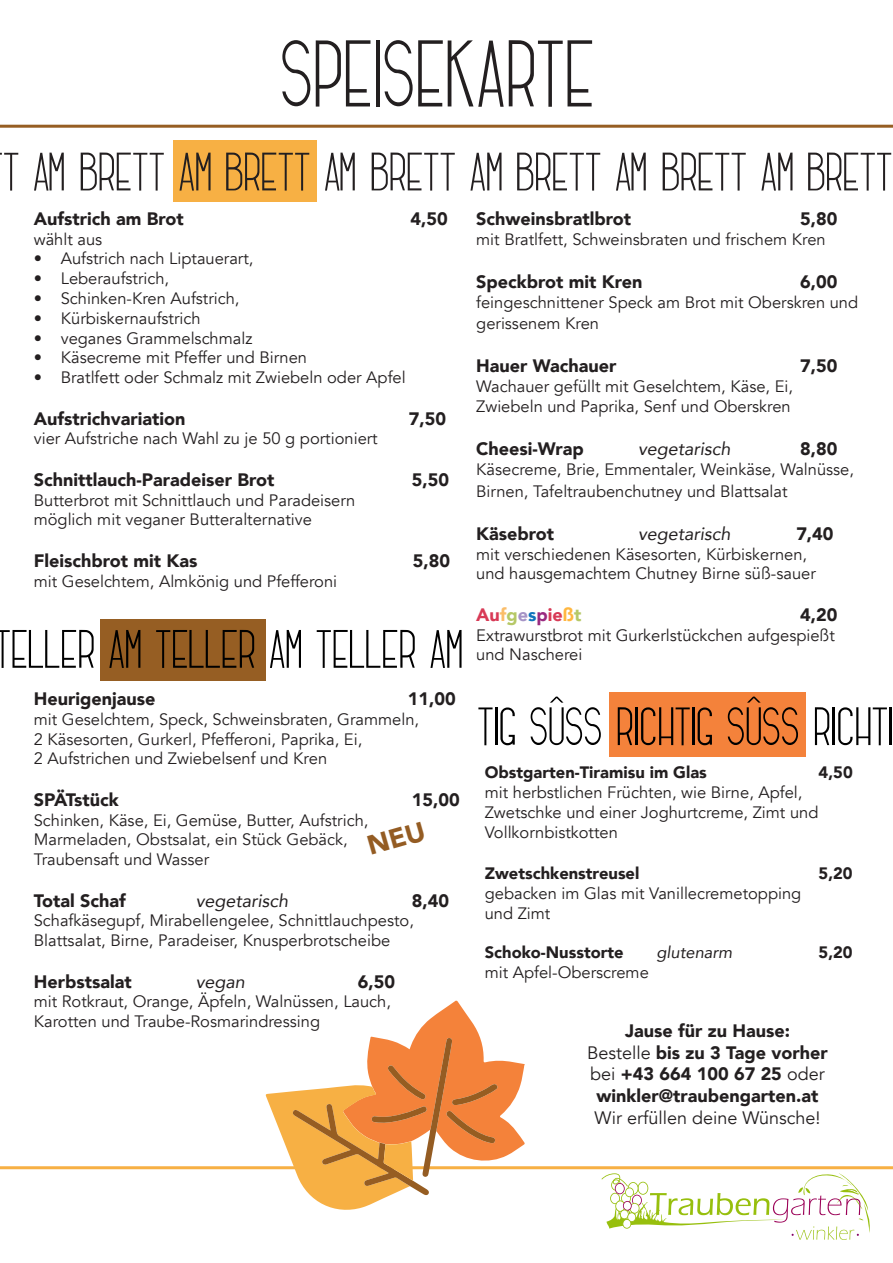
<style>
.page{position:relative;width:893px;height:1263px;background:#fff}
.page>*{position:absolute;margin:0;border:0;box-sizing:border-box;transform-origin:0 0}
.t1{font:94.5px "Freeds";color:#231f20}
.t2{font:54px "Freeds";color:#000}
.t3{font:54px "Freeds";color:#231f20}
.t4{font:900 18px "Avenir";color:#231f20}
.t5{font:italic 18px "Avenir";color:#231f20}
.t6{font:18px "Avenir";color:#231f20}
.t7{font:900 18px "Avenir";color:#d83a56}
.t8{font:16.5px/19.8px "Avenir";color:#231f20}
.t9{font:900 16.5px "Avenir";color:#231f20}
.t10{font:italic 16.5px "Avenir";color:#231f20}
.s1{color:#fabd69}
.s2{color:#b6c867}
.s3{color:#a694c6}
.s4{color:#1074bc}
.s5{color:#992a80}
.s6{color:#ffb740}
.s7{color:#fff}
.s8{font-weight:400}
</style>
<div class="page">
<div style="left:173px;top:140px;width:143px;height:62px;background:#f7b044"></div>
<div style="left:609px;top:692px;width:197px;height:65px;background:#f4823b"></div>
<div style="left:100px;top:619px;width:166px;height:61px;background:#965e23"></div>
<svg style="left:601px;top:1173px;width:269px;height:67px"></svg>
<hr style="left:0;top:125px;width:893px;height:3px;background:#965e23">
<hr style="left:0;top:1166px;width:893px;height:3px;background:#f7b044">
<svg style="left:265px;top:1000px;width:260px;height:210px"></svg>
<p class="t1" style="left:280px;top:21px;width:316px">SPEISEKARTE</p>
<p class="t3" style="left:3px;top:142px;width:891px">T AM BRETT AM BRETT AM BRETT AM BRETT AM BRETT AM BRETT</p>
<p class="t4" style="left:34px;top:203px;width:151px">Aufstrich am Brot</p>
<p class="t4" style="left:410px;top:203px;width:39px">4,50</p>
<p class="t8" style="left:34px;top:229px;width:70px">wählt aus</p>
<p class="t8" style="left:34px;top:249px;width:221px">• Aufstrich nach Liptauerart,</p>
<p class="t8" style="left:34px;top:269px;width:137px">• Leberaufstrich,</p>
<p class="t8" style="left:34px;top:289px;width:207px">• Schinken-Kren Aufstrich,</p>
<p class="t8" style="left:34px;top:309px;width:168px">• Kürbiskernaufstrich</p>
<p class="t8" style="left:34px;top:328px;width:220px">• veganes Grammelschmalz</p>
<p class="t8" style="left:34px;top:348px;width:275px">• Käsecreme mit Pfeffer und Birnen</p>
<p class="t8" style="left:34px;top:368px;width:373px">• Bratlfett oder Schmalz mit Zwiebeln oder Apfel</p>
<p class="t4" style="left:34px;top:403px;width:153px">Aufstrichvariation</p>
<p class="t4" style="left:409px;top:403px;width:39px">7,50</p>
<p class="t8" style="left:34px;top:429px;width:346px">vier Aufstriche nach Wahl zu je 50 g portioniert</p>
<p class="t4" style="left:34px;top:464px;width:242px">Schnittlauch-Paradeiser Brot</p>
<p class="t4" style="left:412px;top:464px;width:39px">5,50</p>
<p class="t8" style="left:34px;top:490px;width:323px">Butterbrot mit Schnittlauch und Paradeisern</p>
<p class="t8" style="left:34px;top:510px;width:280px">möglich mit veganer Butteralternative</p>
<p class="t4" style="left:34px;top:545px;width:165px">Fleischbrot mit Kas</p>
<p class="t4" style="left:413px;top:545px;width:39px">5,80</p>
<p class="t8" style="left:34px;top:571px;width:305px">mit Geselchtem, Almkönig und Pfefferoni</p>
<p class="t4" style="left:476px;top:203px;width:156px">Schweinsbratlbrot</p>
<p class="t4" style="left:800px;top:203px;width:39px">5,80</p>
<p class="t8" style="left:476px;top:229px;width:351px">mit Bratlfett, Schweinsbraten und frischem Kren</p>
<p class="t4" style="left:476px;top:266px;width:168px">Speckbrot mit Kren</p>
<p class="t4" style="left:800px;top:266px;width:39px">6,00</p>
<p class="t8" style="left:476px;top:292px;width:383px">feingeschnittener Speck am Brot mit Oberskren und</p>
<p class="t8" style="left:476px;top:314px;width:124px">gerissenem Kren</p>
<p class="t4" style="left:476px;top:351px;width:142px">Hauer Wachauer</p>
<p class="t4" style="left:800px;top:351px;width:39px">7,50</p>
<p class="t8" style="left:476px;top:377px;width:318px">Wachauer gefüllt mit Geselchtem, Käse, Ei,</p>
<p class="t8" style="left:476px;top:397px;width:316px">Zwiebeln und Paprika, Senf und Oberskren</p>
<p class="t4" style="left:476px;top:434px;width:109px">Cheesi-Wrap</p>
<p class="t5" style="left:638px;top:438px;width:94px">vegetarisch</p>
<p class="t4" style="left:800px;top:434px;width:39px">8,80</p>
<p class="t8" style="left:476px;top:460px;width:379px">Käsecreme, Brie, Emmentaler, Weinkäse, Walnüsse,</p>
<p class="t8" style="left:476px;top:481px;width:313px">Birnen, Tafeltraubenchutney und Blattsalat</p>
<p class="t4" style="left:476px;top:518px;width:79px">Käsebrot</p>
<p class="t5" style="left:638px;top:523px;width:94px">vegetarisch</p>
<p class="t4" style="left:796px;top:518px;width:39px">7,40</p>
<p class="t8" style="left:476px;top:544px;width:332px">mit verschiedenen Käsesorten, Kürbiskernen,</p>
<p class="t8" style="left:476px;top:564px;width:341px">und hausgemachtem Chutney Birne süß-sauer</p>
<p class="t7" style="left:476px;top:599px;width:107px">Au<span class="s1">f</span><span class="s2">g</span><span class="s3">e</span><span class="s4">s</span><span class="s5">p</span>ie<span class="s6">ß</span><span class="s2">t</span></p>
<p class="t4" style="left:800px;top:599px;width:39px">4,20</p>
<p class="t8" style="left:476px;top:625px;width:360px">Extrawurstbrot mit Gurkerlstückchen aufgespießt</p>
<p class="t8" style="left:476px;top:645px;width:108px">und Nascherei</p>
<p class="t2" style="left:-5px;top:619px;width:470px">TELLER AM TELLER AM TELLER AM</p>
<p class="t4" style="left:34px;top:683px;width:123px">Heurigenjause</p>
<p class="t4" style="left:408px;top:683px;width:49px">11,00</p>
<p class="t8" style="left:34px;top:709px;width:387px">mit Geselchtem, Speck, Schweinsbraten, Grammeln,</p>
<p class="t8" style="left:34px;top:729px;width:330px">2 Käsesorten, Gurkerl, Pfefferoni, Paprika, Ei,</p>
<p class="t8" style="left:34px;top:749px;width:295px">2 Aufstrichen und Zwiebelsenf und Kren</p>
<p class="t4" style="left:34px;top:784px;width:87px">SPÄTstück</p>
<p class="t4" style="left:412px;top:784px;width:49px">15,00</p>
<p class="t8" style="left:34px;top:810px;width:336px">Schinken, Käse, Ei, Gemüse, Butter, Aufstrich,</p>
<p class="t8" style="left:34px;top:830px;width:315px">Marmeladen, Obstsalat, ein Stück Gebäck,</p>
<p class="t8" style="left:34px;top:850px;width:177px">Traubensaft und Wasser</p>
<p class="t4" style="left:34px;top:885px;width:93px">Total Schaf</p>
<p class="t5" style="left:196px;top:889px;width:94px">vegetarisch</p>
<p class="t4" style="left:412px;top:885px;width:39px">8,40</p>
<p class="t8" style="left:34px;top:911px;width:382px">Schafkäsegupf, Mirabellengelee, Schnittlauchpesto,</p>
<p class="t8" style="left:34px;top:931px;width:358px">Blattsalat, Birne, Paradeiser, Knusperbrotscheibe</p>
<p class="t4" style="left:34px;top:966px;width:99px">Herbstsalat</p>
<p class="t5" style="left:196px;top:970px;width:51px">vegan</p>
<p class="t4" style="left:358px;top:966px;width:39px">6,50</p>
<p class="t8" style="left:34px;top:992px;width:359px">mit Rotkraut, Orange, Äpfeln, Walnüssen, Lauch,</p>
<p class="t8" style="left:34px;top:1012px;width:288px">Karotten und Traube-Rosmarindressing</p>
<p class="t2" style="left:419px;top:696px;width:476px"><span class="s7">RICH</span>TIG SÜSS RICHTIG SÜSS RICHTI</p>
<p class="t9" style="left:485px;top:758px;width:224px">Obstgarten-Tiramisu im Glas</p>
<p class="t9" style="left:819px;top:758px;width:36px">4,50</p>
<p class="t8" style="left:485px;top:783px;width:335px">mit herbstlichen Früchten, wie Birne, Apfel,<br>Zwetschke und einer Joghurtcreme, Zimt und<br>Vollkornbistkotten</p>
<p class="t9" style="left:485px;top:859px;width:156px">Zwetschkenstreusel</p>
<p class="t9" style="left:818px;top:859px;width:36px">5,20</p>
<p class="t8" style="left:485px;top:884px;width:318px">gebacken im Glas mit Vanillecremetopping</p>
<p class="t8" style="left:485px;top:903px;width:67px">und Zimt</p>
<p class="t9" style="left:485px;top:938px;width:140px">Schoko-Nusstorte</p>
<p class="t10" style="left:656px;top:942px;width:77px">glutenarm</p>
<p class="t9" style="left:818px;top:938px;width:36px">5,20</p>
<p class="t8" style="left:485px;top:963px;width:166px">mit Apfel-Oberscreme</p>
<p class="t4" style="left:625px;top:1015px;width:166px">Jause für zu Hause:</p>
<p class="t4" style="left:587px;top:1037px;width:242px"><span class="s8">Bestelle</span> bis zu 3 Tage vorher</p>
<p class="t4" style="left:590px;top:1059px;width:236px"><span class="s8">bei</span> +43 664 100 67 25 <span class="s8">oder</span></p>
<p class="t4" style="left:596px;top:1080px;width:224px">winkler@traubengarten.at</p>
<p class="t6" style="left:594px;top:1107px;width:228px">Wir erfüllen deine Wünsche!</p>
</div>
